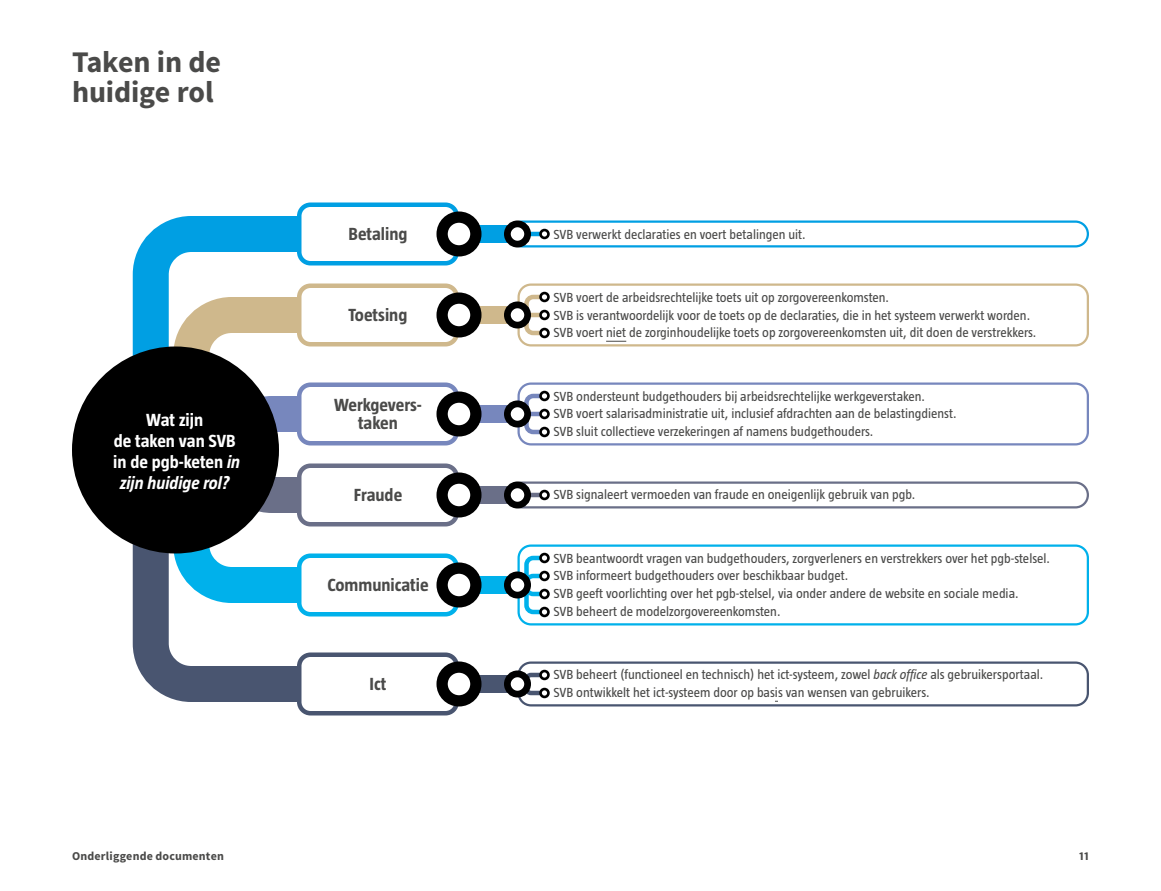
<style>
.page{position:relative;width:1161px;height:891px;background:#fff}
.page>*{position:absolute;margin:0;border:0;box-sizing:border-box;transform-origin:0 0}
.KopH1_20_20{font:700 30px/30px "Source Sans Pro";letter-spacing:-.005em;color:#4a4a49}
.t1{font:700 18px/18px "Taz";color:#4a4a49;text-align:center}
.t2{font:700 18px/21px "Taz";color:#fff;text-align:center}
.t3{font:13.5px/18px "Taz";color:#4a4a49}
.t4{font:700 12px "Source Sans Pro";letter-spacing:.015em;color:#4a4a49}
.s1{font-style:italic}
</style>
<div class="page">
<svg style="left:116px;top:202px;width:356px;height:163px"></svg>
<svg style="left:116px;top:535px;width:356px;height:176px"></svg>
<svg style="left:155px;top:279px;width:317px;height:77px"></svg>
<svg style="left:155px;top:533px;width:317px;height:88px"></svg>
<div style="left:458px;top:225px;width:60px;height:18px;background:#009fe3"></div>
<div style="left:458px;top:306px;width:60px;height:18px;background:#cfb88c"></div>
<div style="left:458px;top:405px;width:60px;height:18px;background:#7787bd"></div>
<div style="left:458px;top:486px;width:60px;height:18px;background:#6a6f88"></div>
<div style="left:458px;top:576px;width:60px;height:18px;background:#00b1eb"></div>
<div style="left:458px;top:675px;width:60px;height:18px;background:#495570"></div>
<svg style="left:221px;top:356px;width:257px;height:173px"></svg>
<div style="left:299px;top:385px;width:158px;height:58px;background:#fff;border-radius:11px"></div>
<div style="left:297px;top:383px;width:162px;height:63px;border:4px solid #7787bd;border-radius:11px"></div>
<div style="left:299px;top:286px;width:158px;height:58px;background:#fff;border-radius:11px"></div>
<div style="left:297px;top:284px;width:162px;height:63px;border:4px solid #cfb88c;border-radius:11px"></div>
<div style="left:299px;top:205px;width:158px;height:58px;background:#fff;border-radius:11px"></div>
<div style="left:297px;top:203px;width:162px;height:63px;border:4px solid #009fe3;border-radius:11px"></div>
<div style="left:299px;top:466px;width:158px;height:58px;background:#fff;border-radius:11px"></div>
<div style="left:297px;top:464px;width:162px;height:63px;border:4px solid #6a6f88;border-radius:11px"></div>
<div style="left:299px;top:556px;width:158px;height:58px;background:#fff;border-radius:11px"></div>
<div style="left:297px;top:554px;width:162px;height:63px;border:4px solid #00b1eb;border-radius:11px"></div>
<div style="left:299px;top:655px;width:158px;height:58px;background:#fff;border-radius:11px"></div>
<div style="left:297px;top:653px;width:162px;height:63px;border:4px solid #495570;border-radius:11px"></div>
<div style="left:508px;top:220px;width:581px;height:27px;border:2px solid #009fe3;border-radius:12px"></div>
<div style="left:518px;top:662px;width:571px;height:44px;border:2px solid #495570;border-radius:12px"></div>
<div style="left:518px;top:284px;width:571px;height:62px;border:2px solid #cfb88c;border-radius:12px"></div>
<div style="left:518px;top:544px;width:571px;height:82px;border:2px solid #00b1eb;border-radius:12px"></div>
<div style="left:518px;top:382px;width:571px;height:64px;border:2px solid #7787bd;border-radius:12px"></div>
<div style="left:508px;top:481px;width:581px;height:27px;border:2px solid #6a6f88;border-radius:12px"></div>
<svg style="left:522px;top:670px;width:23px;height:27px"></svg>
<svg style="left:522px;top:292px;width:23px;height:45px"></svg>
<hr style="left:526px;top:313px;width:14px;height:4px;background:#cfb88c">
<hr style="left:526px;top:232px;width:14px;height:4px;background:#009fe3">
<svg style="left:522px;top:553px;width:23px;height:63px"></svg>
<svg style="left:522px;top:391px;width:23px;height:45px"></svg>
<hr style="left:526px;top:412px;width:14px;height:4px;background:#7787bd">
<hr style="left:526px;top:493px;width:14px;height:4px;background:#6a6f88">
<svg style="left:442px;top:667px;width:34px;height:34px"></svg>
<div style="left:436px;top:662px;width:46px;height:44px;border:11px solid #000;border-radius:50%"></div>
<svg style="left:442px;top:478px;width:34px;height:34px"></svg>
<div style="left:436px;top:472px;width:46px;height:46px;border:11px solid #000;border-radius:50%"></div>
<svg style="left:442px;top:397px;width:34px;height:34px"></svg>
<div style="left:436px;top:392px;width:46px;height:44px;border:11px solid #000;border-radius:50%"></div>
<svg style="left:442px;top:298px;width:34px;height:34px"></svg>
<div style="left:436px;top:292px;width:46px;height:46px;border:11px solid #000;border-radius:50%"></div>
<svg style="left:442px;top:217px;width:34px;height:34px"></svg>
<div style="left:436px;top:212px;width:46px;height:44px;border:11px solid #000;border-radius:50%"></div>
<svg style="left:442px;top:568px;width:34px;height:34px"></svg>
<div style="left:436px;top:562px;width:46px;height:46px;border:11px solid #000;border-radius:50%"></div>
<div style="left:507px;top:305px;width:21px;height:20px;background:#fff;border-radius:50%"></div>
<div style="left:504px;top:301px;width:27px;height:27px;border:7px solid #000;border-radius:50%"></div>
<div style="left:507px;top:224px;width:21px;height:20px;background:#fff;border-radius:50%"></div>
<div style="left:504px;top:220px;width:27px;height:27px;border:7px solid #000;border-radius:50%"></div>
<div style="left:507px;top:674px;width:21px;height:20px;background:#fff;border-radius:50%"></div>
<div style="left:504px;top:670px;width:27px;height:27px;border:7px solid #000;border-radius:50%"></div>
<div style="left:541px;top:293px;width:7px;height:8px;background:#fff;border-radius:50%"></div>
<div style="left:539px;top:292px;width:11px;height:10px;border:3px solid #000;border-radius:50%"></div>
<div style="left:541px;top:311px;width:7px;height:8px;background:#fff;border-radius:50%"></div>
<div style="left:539px;top:310px;width:11px;height:10px;border:3px solid #000;border-radius:50%"></div>
<div style="left:541px;top:329px;width:7px;height:8px;background:#fff;border-radius:50%"></div>
<div style="left:539px;top:328px;width:11px;height:10px;border:3px solid #000;border-radius:50%"></div>
<div style="left:539px;top:229px;width:11px;height:10px;border:3px solid #000;border-radius:50%"></div>
<div style="left:541px;top:671px;width:7px;height:8px;background:#fff;border-radius:50%"></div>
<div style="left:539px;top:670px;width:11px;height:10px;border:3px solid #000;border-radius:50%"></div>
<div style="left:541px;top:554px;width:7px;height:8px;background:#fff;border-radius:50%"></div>
<div style="left:539px;top:553px;width:11px;height:10px;border:3px solid #000;border-radius:50%"></div>
<div style="left:541px;top:572px;width:7px;height:8px;background:#fff;border-radius:50%"></div>
<div style="left:539px;top:571px;width:11px;height:10px;border:3px solid #000;border-radius:50%"></div>
<div style="left:541px;top:590px;width:7px;height:8px;background:#fff;border-radius:50%"></div>
<div style="left:539px;top:589px;width:11px;height:10px;border:3px solid #000;border-radius:50%"></div>
<div style="left:541px;top:689px;width:7px;height:8px;background:#fff;border-radius:50%"></div>
<div style="left:539px;top:688px;width:11px;height:10px;border:3px solid #000;border-radius:50%"></div>
<div style="left:541px;top:608px;width:7px;height:8px;background:#fff;border-radius:50%"></div>
<div style="left:539px;top:607px;width:11px;height:10px;border:3px solid #000;border-radius:50%"></div>
<div style="left:507px;top:575px;width:21px;height:20px;background:#fff;border-radius:50%"></div>
<div style="left:504px;top:571px;width:27px;height:27px;border:7px solid #000;border-radius:50%"></div>
<div style="left:507px;top:404px;width:21px;height:20px;background:#fff;border-radius:50%"></div>
<div style="left:504px;top:400px;width:27px;height:27px;border:7px solid #000;border-radius:50%"></div>
<div style="left:541px;top:392px;width:7px;height:8px;background:#fff;border-radius:50%"></div>
<div style="left:539px;top:391px;width:11px;height:10px;border:3px solid #000;border-radius:50%"></div>
<div style="left:541px;top:410px;width:7px;height:8px;background:#fff;border-radius:50%"></div>
<div style="left:539px;top:409px;width:11px;height:10px;border:3px solid #000;border-radius:50%"></div>
<div style="left:541px;top:428px;width:7px;height:8px;background:#fff;border-radius:50%"></div>
<div style="left:539px;top:427px;width:11px;height:10px;border:3px solid #000;border-radius:50%"></div>
<div style="left:507px;top:485px;width:21px;height:20px;background:#fff;border-radius:50%"></div>
<div style="left:504px;top:481px;width:27px;height:27px;border:7px solid #000;border-radius:50%"></div>
<div style="left:539px;top:490px;width:11px;height:10px;border:3px solid #000;border-radius:50%"></div>
<div style="left:72px;top:346px;width:207px;height:208px;background:#000;border-radius:50%"></div>
<svg style="left:606px;top:341px;width:20px;height:1px"></svg>
<p class="KopH1_20_20" style="left:72px;top:48px;width:151px">Taken in de huidige rol</p>
<p class="t2" style="left:113px;top:409px;width:128px">Wat zijn<br>de taken van SVB in de pgb-keten <span class="s1">in zijn huidige rol?</span></p>
<p class="t1" style="left:349px;top:224px;width:61px">Betaling</p>
<p class="t1" style="left:349px;top:305px;width:60px">Toetsing</p>
<p class="t1" style="left:334px;top:395px;width:89px">Werkgevers&shy;taken</p>
<p class="t1" style="left:354px;top:485px;width:50px">Fraude</p>
<p class="t1" style="left:327px;top:575px;width:103px">Communicatie</p>
<p class="t1" style="left:370px;top:674px;width:18px">Ict</p>
<p class="t3" style="left:554px;top:225px;width:254px">SVB verwerkt declaraties en voert betalingen uit.</p>
<p class="t3" style="left:554px;top:288px;width:485px">SVB voert de arbeidsrechtelijke toets uit op zorgovereenkomsten.<br>SVB is verantwoordelijk voor de toets op de declaraties, die in het systeem verwerkt worden.<br>SVB voert niet de zorginhoudelijke toets op zorgovereenkomsten uit, dit doen de verstrekkers.</p>
<p class="t3" style="left:554px;top:387px;width:405px">SVB ondersteunt budgethouders bij arbeidsrechtelijke werkgeverstaken.<br>SVB voert salarisadministratie uit, inclusief afdrachten aan de belastingdienst.<br>SVB sluit collectieve verzekeringen af namens budgethouders.</p>
<p class="t3" style="left:554px;top:486px;width:363px">SVB signaleert vermoeden van fraude en oneigenlijk gebruik van pgb.</p>
<p class="t3" style="left:554px;top:549px;width:498px">SVB beantwoordt vragen van budgethouders, zorgverleners en verstrekkers over het pgb-stelsel.<br>SVB informeert budgethouders over beschikbaar budget.<br>SVB geeft voorlichting over het pgb-stelsel, via onder andere de website en sociale media.<br>SVB beheert de modelzorgovereenkomsten.</p>
<p class="t3" style="left:554px;top:666px;width:491px">SVB beheert (functioneel en technisch) het ict-systeem, zowel <span class="s1">back office</span> als gebruikersportaal.<br>SVB ontwikkelt het ict-systeem door op basis van wensen van gebruikers.</p>
<p class="t4" style="left:72px;top:848px;width:153px">Onderliggende documenten</p>
<p class="t4" style="left:1079px;top:848px;width:11px">11</p>
</div>
